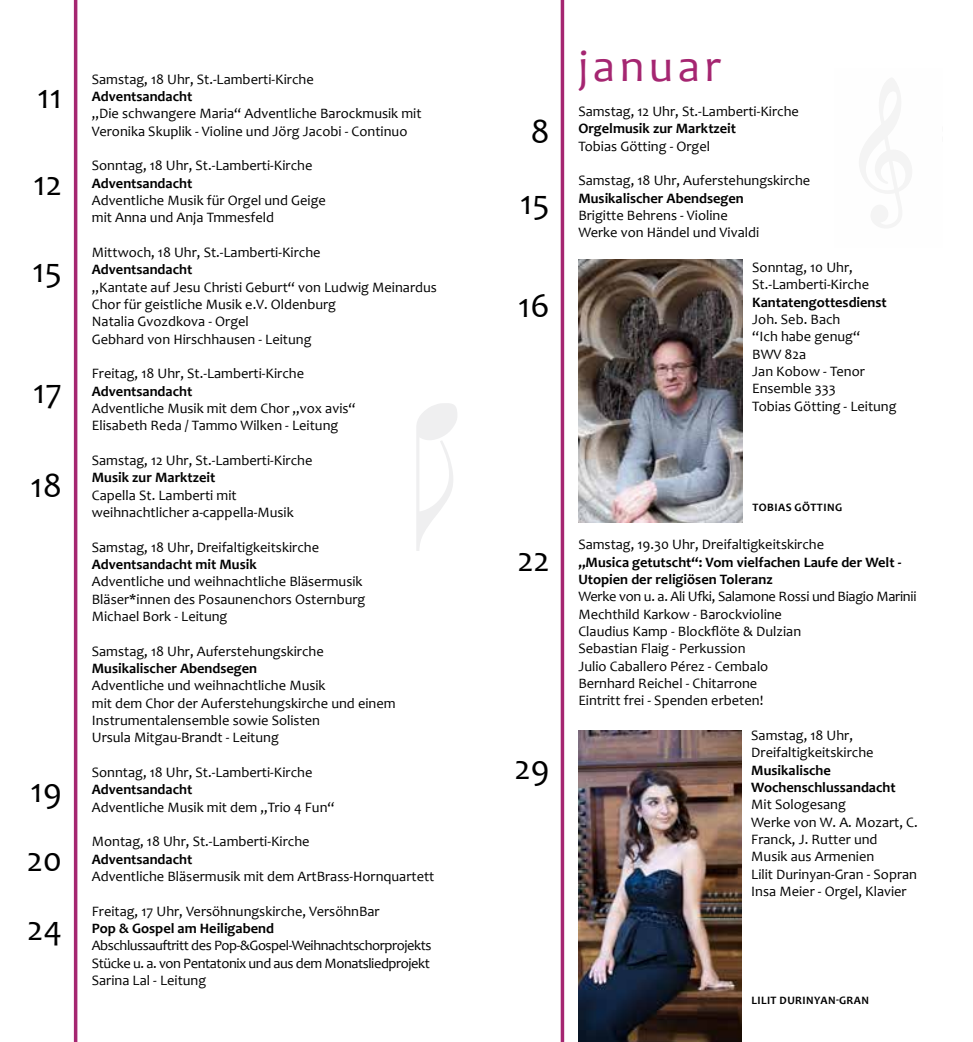
<style>
.page{position:relative;width:973px;height:1042px;background:#fff}
.page>*{position:absolute;margin:0;border:0;box-sizing:border-box;transform-origin:0 0}
.t1{font:45.5px "Candara";color:#a52671}
.t2{font:35px/69.3px "Candara";color:#000;text-align:justify}
.t3{font:14.35px/17.3px "Candara";color:#000}
.t4{font:700 14.35px/17.3px "Candara";color:#000}
.t5{font:700 11.38px "Candara";letter-spacing:.04em;color:#000}
</style>
<div class="page">
<hr style="left:74px;top:0;width:3px;height:1042px;background:#a52671">
<svg style="left:560px;top:0;width:4px;height:1042px;background:#b44b89"></svg>
<svg style="left:416px;top:403px;width:41px;height:148px"></svg>
<img style="left:578px;top:260px;width:164px;height:262px">
<img style="left:578px;top:730px;width:163px;height:312px">
<svg style="left:859px;top:78px;width:52px;height:150px"></svg>
<h2 class="t2" style="left:38px;top:62px;width:26px">11</h2>
<h2 class="t2" style="left:34px;top:149px;width:30px">12</h2>
<h2 class="t2" style="left:33px;top:235px;width:31px">15</h2>
<h2 class="t2" style="left:33px;top:357px;width:30px">17</h2>
<h2 class="t2" style="left:31px;top:450px;width:33px">18</h2>
<h2 class="t2" style="left:27px;top:755px;width:37px">19<br>20<br>24</h2>
<p class="t3" style="left:92px;top:70px;width:223px">Samstag, 18 Uhr, St.-Lamberti-Kirche</p>
<p class="t4" style="left:92px;top:88px;width:102px">Adventsandacht</p>
<p class="t3" style="left:92px;top:105px;width:331px">„Die schwangere Maria“ Adventliche Barockmusik mit<br>Veronika Skuplik - Violine und Jörg Jacobi - Continuo</p>
<p class="t3" style="left:92px;top:157px;width:222px">Sonntag, 18 Uhr, St.-Lamberti-Kirche</p>
<p class="t4" style="left:92px;top:174px;width:102px">Adventsandacht</p>
<p class="t3" style="left:92px;top:192px;width:235px">Adventliche Musik für Orgel und Geige mit Anna und Anja Tmmesfeld</p>
<p class="t3" style="left:92px;top:243px;width:230px">Mittwoch, 18 Uhr, St.-Lamberti-Kirche</p>
<p class="t4" style="left:92px;top:261px;width:102px">Adventsandacht</p>
<p class="t3" style="left:92px;top:278px;width:346px">„Kantate auf Jesu Christi Geburt“ von Ludwig Meinardus Chor für geistliche Musik e.V. Oldenburg<br>N atalia Gvozdkova - Orgel<br>Gebhard von Hirschhausen - Leitung</p>
<p class="t3" style="left:92px;top:365px;width:214px">Freitag, 18 Uhr, St.-Lamberti-Kirche</p>
<p class="t4" style="left:92px;top:382px;width:102px">Adventsandacht</p>
<p class="t3" style="left:92px;top:399px;width:265px">Adventliche Musik mit dem Chor „vox avis“<br>Elisabeth Reda / Tammo Wilken - Leitung</p>
<p class="t3" style="left:92px;top:451px;width:222px">Samstag, 12 Uhr, St.-Lamberti-Kirche</p>
<p class="t4" style="left:92px;top:469px;width:125px">Musik zur Marktzeit</p>
<p class="t3" style="left:92px;top:486px;width:203px">Capella St. Lamberti mit weihnachtlicher a-cappella-Musik</p>
<p class="t3" style="left:92px;top:538px;width:229px">Samstag, 18 Uhr, Dreifaltigkeitskirche</p>
<p class="t4" style="left:92px;top:555px;width:166px">Adventsandacht mit Musik</p>
<p class="t3" style="left:92px;top:573px;width:275px">Adventliche und weihnachtliche Bläsermusik<br>Bläser*innen des Posaunenchors Osternburg<br>Michael Bork - Leitung</p>
<p class="t3" style="left:92px;top:642px;width:233px">Samstag, 18 Uhr, Auferstehungskirche</p>
<p class="t4" style="left:92px;top:659px;width:167px">Musikalischer Abendsegen</p>
<p class="t3" style="left:92px;top:677px;width:305px">Adventliche und weihnachtliche Musik<br>mit dem Chor der Auferstehungskirche und einem I nstrumentalensemble sowie Solisten<br>Ursula Mitgau-Brandt - Leitung</p>
<p class="t3" style="left:92px;top:763px;width:222px">Sonntag, 18 Uhr, St.-Lamberti-Kirche</p>
<p class="t4" style="left:92px;top:781px;width:102px">Adventsandacht</p>
<p class="t3" style="left:92px;top:798px;width:244px">Adventliche Musik mit dem „Trio 4 Fun“</p>
<p class="t3" style="left:92px;top:833px;width:219px">Montag, 18 Uhr, St.-Lamberti-Kirche</p>
<p class="t4" style="left:92px;top:850px;width:102px">Adventsandacht</p>
<p class="t3" style="left:92px;top:867px;width:344px">Adventliche Bläsermusik mit dem ArtBrass-Hornquartett</p>
<p class="t3" style="left:92px;top:902px;width:289px">Freitag, 17 Uhr, Versöhnungskirche, VersöhnBar</p>
<p class="t4" style="left:92px;top:919px;width:184px">Pop &amp; Gospel am Heiligabend</p>
<p class="t3" style="left:92px;top:936px;width:341px;text-align:justify">Abschlussauftritt des Pop-&amp;Gospel-Weihnachtschorprojekts Stücke u. a. von Pentatonix und aus dem Monatsliedprojekt Sarina Lal - Leitung</p>
<h2 class="t2" style="left:520px;top:96px;width:31px;line-height:71px">8<br>15</h2>
<h2 class="t2" style="left:518px;top:270px;width:33px">16</h2>
<h1 class="t1" style="left:578px;top:38px;width:144px">januar</h1>
<p class="t3" style="left:578px;top:103px;width:222px">Samstag, 12 Uhr, St.-Lamberti-Kirche</p>
<p class="t4" style="left:578px;top:120px;width:159px">Orgelmusik zur Marktzeit</p>
<p class="t3" style="left:578px;top:137px;width:133px">Tobias Götting - Orgel</p>
<p class="t3" style="left:578px;top:172px;width:233px">Samstag, 18 Uhr, Auferstehungskirche</p>
<p class="t4" style="left:578px;top:189px;width:167px">Musikalischer Abendsegen</p>
<p class="t3" style="left:578px;top:206px;width:182px">Brigitte Behrens - Violine<br>Werke von Händel und Vivaldi</p>
<p class="t3" style="left:752px;top:258px;width:118px">Sonntag, 10 Uhr,<br>St.-Lamberti-Kirche</p>
<p class="t4" style="left:752px;top:293px;width:136px">Kantatengottesdienst</p>
<p class="t3" style="left:752px;top:310px;width:146px">Joh. Seb. Bach<br>“I ch habe genug“<br>BWV 82a<br>Jan Kobow - Tenor<br>Ensemble 333<br>Tobias Götting - Leitung</p>
<h2 class="t2" style="left:517px;top:525px;width:34px">22</h2>
<h2 class="t2" style="left:514px;top:733px;width:37px">29</h2>
<p class="t5" style="left:752px;top:500px;width:91px">tobias götting</p>
<p class="t3" style="left:578px;top:536px;width:247px">Samstag, 19.30 Uhr, Dreifaltigkeitskirche</p>
<p class="t4" style="left:578px;top:553px;width:324px">„Musica getutscht“: Vom vielfachen Laufe der Welt -<br>Utopien der religiösen Toleranz</p>
<p class="t3" style="left:578px;top:588px;width:339px">Werke von u. a. Ali Ufki, Salamone Rossi und Biagio Marinii Mechthild Karkow - Barockvioline<br>Claudius Kamp - Blockflöte &amp; Dulzian<br>Sebastian Flaig - Perkussion<br>Julio Caballero Pérez - Cembalo<br>Bernhard Reichel - Chitarrone<br>Eintritt frei - Spenden erbeten!</p>
<p class="t3" style="left:751px;top:726px;width:124px">Samstag, 18 Uhr,<br>Dreifaltigkeitskirche</p>
<p class="t4" style="left:751px;top:761px;width:146px">Musikalische<br>Wochenschlussandacht</p>
<p class="t3" style="left:751px;top:796px;width:168px">Mit Sologesang<br>Werke von W. A. Mozart, C.<br>Franck, J. Rutter und<br>Musik aus Armenien<br>Lilit Durinyan-Gran - Sopran<br>I nsa Meier - Orgel, Klavier</p>
<p class="t5" style="left:751px;top:993px;width:119px">lilit durinyan-gran</p>
</div>
